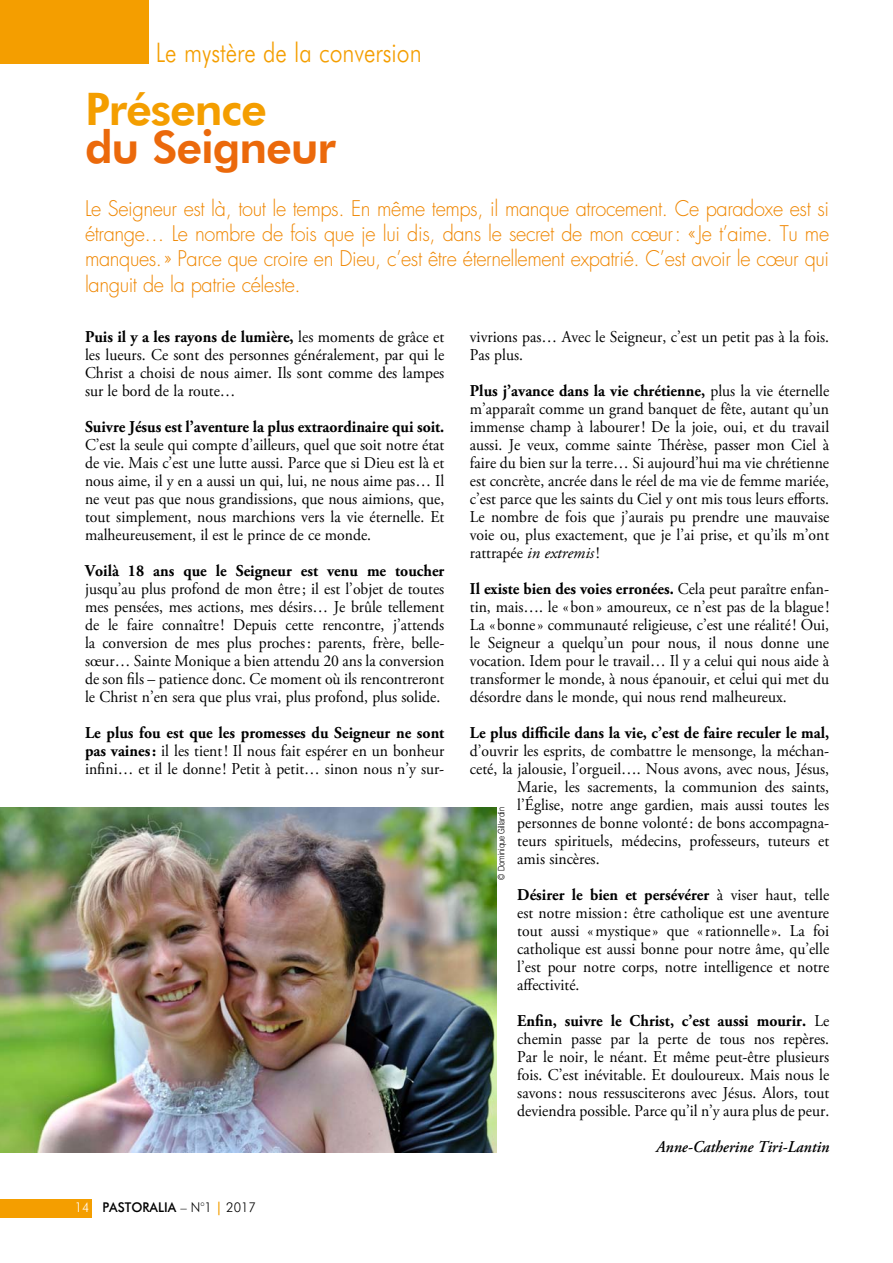
<style>
.page{position:relative;width:893px;height:1263px;background:#fff}
.page>*{position:absolute;margin:0;border:0;box-sizing:border-box;transform-origin:0 0}
.t1{font:800 45px "Futura BT";letter-spacing:-.025em;color:#eb690b}
.t2{font:800 45px "Futura BT";letter-spacing:-.025em;color:#f49e00}
.t3{font:300 27px "Futura BT";color:#f49e00;scale:.85 1}
.t4{font:300 21px/25.2px "Futura Std";letter-spacing:-.02em;color:#ef8600;text-align:justify;scale:.95 1}
.t5{font:16.5px/18px "Adobe Garamond Pro";color:#000;text-align:justify;scale:.95 1}
.t6{font:700 16.5px "Adobe Garamond Pro";color:#000;scale:.95 1}
.t7{font:italic 600 16.5px "Adobe Garamond Pro";color:#000;scale:.95 1}
.t8{font:500 13.5px "Futura BT";color:#000;scale:.95 1}
.t9{font:300 9px "Helvetica Neue LT Std";color:#000;scale:.85 1}
.s1{font-weight:700}
.s2{font-weight:300;color:#fff}
.s3{font-weight:300}
.s4{color:#f49e00}
.s5{font-style:italic}
</style>
<div class="page">
<div style="left:0;top:0;width:149px;height:64px;background:#f49e00"></div>
<div style="left:0;top:1199px;width:91px;height:18px;background:#f49e00"></div>
<img style="left:0;top:807px;width:496px;height:345px">
<h2 class="t3" style="left:156px;top:36px;width:314px">Le mystère de la conversion</h2>
<h1 class="t2" style="left:85px;top:82px;width:183px">Présence</h1>
<h1 class="t1" style="left:85px;top:119px;width:252px">du Seigneur</h1>
<p class="t4" style="left:85px;top:196px;width:785px">Le Seigneur est là, tout le temps. En même temps, il manque atrocement. Ce paradoxe est si étrange… Le nombre de fois que je lui dis, dans le secret de mon cœur: «Je t’aime. Tu me manques.» Parce que croire en Dieu, c’est être éternellement expatrié. C’est avoir le cœur qui languit de la patrie céleste.</p>
<p class="t5" style="left:85px;top:328px;width:380px"><span class="s1">Puis il y a les rayons de lumière,</span> les moments de grâce et les lueurs. Ce sont des personnes généralement, par qui le Christ a choisi de nous aimer. Ils sont comme des lampes sur le bord de la route…</p>
<p class="t6" style="left:85px;top:417px;width:380px">Suivre Jésus est l’aventure la plus extraordinaire qui soit.</p>
<p class="t5" style="left:85px;top:436px;width:380px">C’est la seule qui compte d’ailleurs, quel que soit notre état de vie. Mais c’est une lutte aussi. Parce que si Dieu est là et nous aime, il y en a aussi un qui, lui, ne nous aime pas… Il ne veut pas que nous grandissions, que nous aimions, que, tout simplement, nous marchions vers la vie éternelle. Et malheureusement, il est le prince de ce monde.</p>
<p class="t6" style="left:85px;top:561px;width:380px">Voilà 18 ans que le Seigneur est venu me toucher</p>
<p class="t5" style="left:85px;top:580px;width:380px">jusqu’au plus profond de mon être; il est l’objet de toutes mes pensées, mes actions, mes désirs… Je brûle tellement de le faire connaître! Depuis cette rencontre, j’attends la conversion de mes plus proches: parents, frère, belle&shy;sœur… Sainte Monique a bien attendu 20 ans la conversion de son fils – patience donc. Ce moment où ils rencontreront le Christ n’en sera que plus vrai, plus profond, plus solide.</p>
<p class="t5" style="left:85px;top:724px;width:380px"><span class="s1">Le plus fou est que les promesses du Seigneur ne sont pas vaines:</span> il les tient! Il nous fait espérer en un bonheur infini… et il le donne! Petit à petit… sinon nous n’y sur-</p>
<p class="t8" style="left:75px;top:1199px;width:192px"><span class="s2">14</span> PASTORALIA <span class="s3">– N°1</span> <span class="s4">|</span> <span class="s3">2017</span></p>
<p class="t5" style="left:470px;top:328px;width:380px">vivrions pas… Avec le Seigneur, c’est un petit pas à la fois.<br>Pas plus.</p>
<p class="t5" style="left:470px;top:382px;width:380px"><span class="s1">Plus j’avance dans la vie chrétienne,</span> plus la vie éternelle m’apparaît comme un grand banquet de fête, autant qu’un immense champ à labourer! De la joie, oui, et du travail aussi. Je veux, comme sainte Thérèse, passer mon Ciel à faire du bien sur la terre… Si aujourd’hui ma vie chrétienne est concrète, ancrée dans le réel de ma vie de femme mariée, c’est parce que les saints du Ciel y ont mis tous leurs efforts.<br>Le nombre de fois que j’aurais pu prendre une mauvaise voie ou, plus exactement, que je l’ai prise, et qu’ils m’ont rattrapée <span class="s5">in extremis</span>!</p>
<p class="t5" style="left:470px;top:580px;width:380px"><span class="s1">Il existe bien des voies erronées.</span> Cela peut paraître enfan&shy;tin, mais…. le «bon» amoureux, ce n’est pas de la blague!<br>La «bonne» communauté religieuse, c’est une réalité! Oui, le Seigneur a quelqu’un pour nous, il nous donne une vocation. Idem pour le travail… Il y a celui qui nous aide à transformer le monde, à nous épanouir, et celui qui met du désordre dans le monde, qui nous rend malheureux.</p>
<p class="t6" style="left:470px;top:723px;width:380px">Le plus difficile dans la vie, c’est de faire reculer le mal,</p>
<p class="t5" style="left:470px;top:742px;width:380px">d’ouvrir les esprits, de combattre le mensonge, la méchan-</p>
<p class="t5" style="left:470px;top:760px;width:380px">ceté, la jalousie, l’orgueil…. Nous avons, avec nous, Jésus,</p>
<p class="t5" style="left:517px;top:778px;width:330px">Marie, les sacrements, la communion des saints,</p>
<p class="t5" style="left:517px;top:796px;width:330px">l’Église, notre ange gardien, mais aussi toutes les</p>
<p class="t5" style="left:517px;top:814px;width:330px">personnes de bonne volonté: de bons accompagna-</p>
<p class="t5" style="left:517px;top:832px;width:330px">teurs spirituels, médecins, professeurs, tuteurs et</p>
<p class="t5" style="left:517px;top:850px;width:88px">amis sincères.</p>
<p class="t5" style="left:517px;top:886px;width:330px"><span class="s1">Désirer le bien et persévérer</span> à viser haut, telle est notre mission: être catholique est une aventure tout aussi «mystique» que «rationnelle». La foi catholique est aussi bonne pour notre âme, qu’elle l’est pour notre corps, notre intelligence et notre affectivité.</p>
<p class="t5" style="left:517px;top:1012px;width:330px"><span class="s1">Enfin, suivre le Christ, c’est aussi mourir.</span> Le chemin passe par la perte de tous nos repères.<br>Par le noir, le néant. Et même peut-être plusieurs fois. C’est inévitable. Et douloureux. Mais nous le savons: nous ressusciterons avec Jésus. Alors, tout deviendra possible. Parce qu’il n’y aura plus de peur.</p>
<p class="t7" style="left:656px;top:1137px;width:184px">Anne-Catherine Tiri-Lantin</p>
<p class="t9" style="left:496px;top:880px;width:87px;rotate:-90deg">© Dominique Gillardin</p>
</div>
